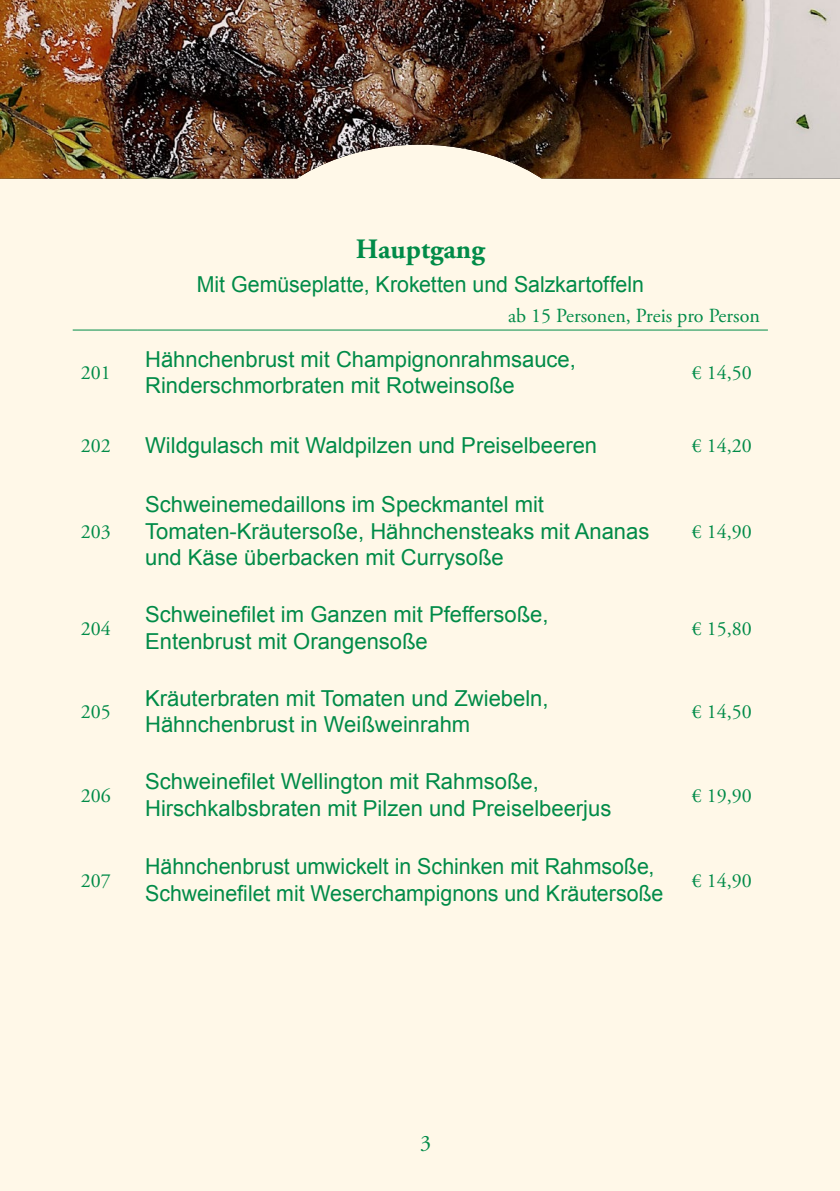
<style>
.page{position:relative;width:840px;height:1191px;background:#fff}
.page>*{position:absolute;margin:0;border:0;box-sizing:border-box;transform-origin:0 0}
.t1{font:700 28px "Adobe Garamond Pro";color:#008b48}
.t2{font:22px/26.4px "Arial";color:#008b48}
.t3{font:22px "Adobe Garamond Pro";color:#008b48}
.t4{font:20px "Adobe Garamond Pro";color:#008b48}
</style>
<div class="page">
<div style="left:0;top:0;width:839px;height:1191px;background:#fff8e8"></div>
<img style="left:0;top:0;width:839px;height:179px">
<hr style="left:73px;top:329px;width:64px;height:1px;background:#008c48">
<hr style="left:137px;top:329px;width:546px;height:1px;background:#008c48">
<hr style="left:683px;top:329px;width:84px;height:1px;background:#008c48">
<p class="t4" style="left:81px;top:361px;width:31px">201</p>
<p class="t1" style="left:355px;top:233px;width:130px">Hauptgang</p>
<p class="t2" style="left:196px;top:271px;width:448px">Mit Gemüseplatte, Kroketten und Salzkartoffeln</p>
<p class="t4" style="left:508px;top:304px;width:253px">ab 15 Personen, Preis pro Person</p>
<p class="t2" style="left:145px;top:346px;width:432px">Hähnchenbrust mit Champignonrahmsauce,<br>Rinderschmorbraten mit Rotweinsoße</p>
<p class="t4" style="left:691px;top:361px;width:61px">€ 14,50</p>
<p class="t4" style="left:81px;top:433px;width:31px">202</p>
<p class="t2" style="left:145px;top:432px;width:453px">Wildgulasch mit Waldpilzen und Preiselbeeren</p>
<p class="t4" style="left:691px;top:433px;width:61px">€ 14,20</p>
<p class="t4" style="left:81px;top:519px;width:31px">203</p>
<p class="t2" style="left:145px;top:491px;width:505px">Schweinemedaillons im Speckmantel mit<br>Tomaten-Kräutersoße, Hähnchensteaks mit Ananas und Käse überbacken mit Currysoße</p>
<p class="t4" style="left:691px;top:519px;width:61px">€ 14,90</p>
<p class="t4" style="left:81px;top:616px;width:31px">204</p>
<p class="t2" style="left:145px;top:601px;width:405px">Schweinefilet im Ganzen mit Pfeffersoße,<br>Entenbrust mit Orangensoße</p>
<p class="t4" style="left:691px;top:616px;width:61px">€ 15,80</p>
<p class="t4" style="left:81px;top:699px;width:31px">205</p>
<p class="t2" style="left:145px;top:685px;width:405px">Kräuterbraten mit Tomaten und Zwiebeln,<br>Hähnchenbrust in Weißweinrahm</p>
<p class="t4" style="left:691px;top:699px;width:61px">€ 14,50</p>
<p class="t4" style="left:81px;top:783px;width:31px">206</p>
<p class="t2" style="left:145px;top:768px;width:467px">Schweinefilet Wellington mit Rahmsoße,<br>Hirschkalbsbraten mit Pilzen und Preiselbeerjus</p>
<p class="t4" style="left:691px;top:783px;width:61px">€ 19,90</p>
<p class="t4" style="left:81px;top:868px;width:31px">207</p>
<p class="t2" style="left:145px;top:853px;width:519px">Hähnchenbrust umwickelt in Schinken mit Rahmsoße,<br>Schweinefilet mit Weserchampignons und Kräutersoße</p>
<p class="t4" style="left:691px;top:868px;width:61px">€ 14,90</p>
<p class="t3" style="left:420px;top:1129px;width:12px">3</p>
</div>
